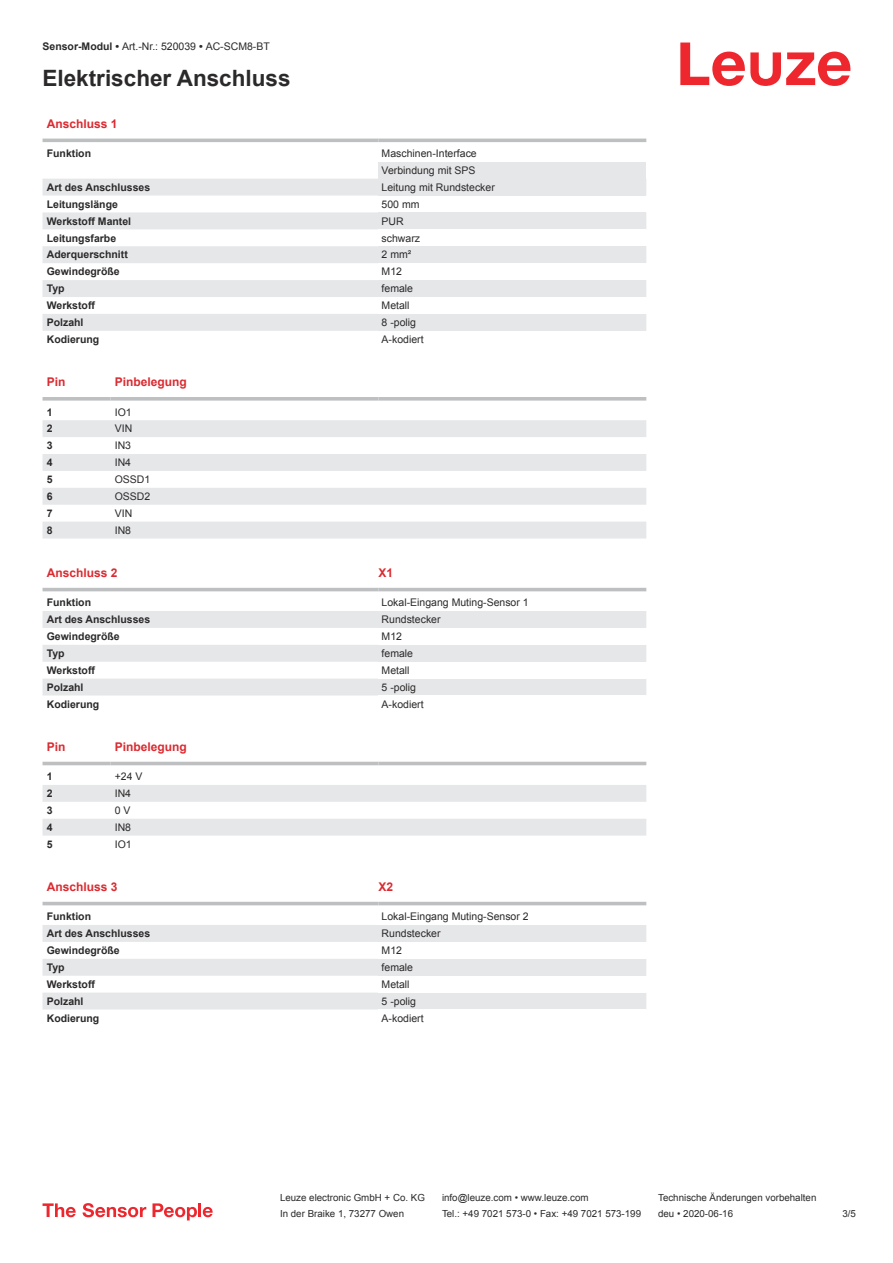
<style>
.page{position:relative;width:893px;height:1263px;background:#fff}
.page>*{position:absolute;margin:0;border:0;box-sizing:border-box;transform-origin:0 0}
.t1{font:700 22.5px "Arial";color:#2b292a}
.t2{font:700 12px "Arial";color:#db2a30}
.t3{font:10.5px/17px "Arial";color:#2b292a}
.t4{font:700 10.5px "Arial";color:#2b292a}
.t5{font:9.75px "Arial";color:#2b292a}
.s1{font-weight:700}
</style>
<div class="page">
<svg style="left:680px;top:43px;width:170px;height:43px"></svg>
<svg style="left:43px;top:138px;width:603px;height:1px"></svg>
<svg style="left:43px;top:179px;width:335px;height:152px;fill:#e6e7e9"></svg>
<hr style="left:43px;top:139px;width:335px;height:3px;background:#bdbfc1">
<hr style="left:378px;top:139px;width:268px;height:3px;background:#bdbfc1">
<div style="left:378px;top:162px;width:268px;height:17px;background:#e6e7e9"></div>
<div style="left:378px;top:179px;width:268px;height:17px;background:#e6e7e9"></div>
<div style="left:378px;top:212px;width:268px;height:17px;background:#e6e7e9"></div>
<div style="left:378px;top:246px;width:268px;height:17px;background:#e6e7e9"></div>
<div style="left:378px;top:280px;width:268px;height:17px;background:#e6e7e9"></div>
<div style="left:378px;top:314px;width:268px;height:17px;background:#e6e7e9"></div>
<svg style="left:43px;top:420px;width:603px;height:118px;fill:#e6e7e9"></svg>
<svg style="left:43px;top:397px;width:68px;height:4px"></svg>
<svg style="left:111px;top:397px;width:267px;height:4px"></svg>
<svg style="left:378px;top:397px;width:268px;height:4px"></svg>
<svg style="left:43px;top:587px;width:603px;height:109px"></svg>
<svg style="left:43px;top:611px;width:335px;height:84px;fill:#e6e7e9"></svg>
<hr style="left:43px;top:588px;width:335px;height:3px;background:#bdbfc1">
<hr style="left:378px;top:588px;width:268px;height:3px;background:#bdbfc1">
<div style="left:378px;top:594px;width:268px;height:17px;background:#fff"></div>
<div style="left:378px;top:611px;width:268px;height:17px;background:#e6e7e9"></div>
<div style="left:378px;top:628px;width:268px;height:17px;background:#fff"></div>
<div style="left:378px;top:645px;width:268px;height:17px;background:#e6e7e9"></div>
<div style="left:378px;top:662px;width:268px;height:17px;background:#fff"></div>
<div style="left:378px;top:679px;width:268px;height:16px;background:#e6e7e9"></div>
<div style="left:378px;top:695px;width:268px;height:17px;background:#fff"></div>
<svg style="left:43px;top:761px;width:603px;height:5px"></svg>
<svg style="left:43px;top:785px;width:603px;height:51px"></svg>
<hr style="left:43px;top:762px;width:68px;height:3px;background:#bdbfc1">
<hr style="left:111px;top:762px;width:267px;height:3px;background:#bdbfc1">
<hr style="left:378px;top:762px;width:268px;height:3px;background:#bdbfc1">
<svg style="left:43px;top:901px;width:603px;height:109px"></svg>
<svg style="left:43px;top:925px;width:335px;height:84px;fill:#e6e7e9"></svg>
<hr style="left:43px;top:902px;width:335px;height:3px;background:#bdbfc1">
<hr style="left:378px;top:902px;width:268px;height:3px;background:#bdbfc1">
<div style="left:378px;top:908px;width:268px;height:17px;background:#fff"></div>
<div style="left:378px;top:925px;width:268px;height:17px;background:#e6e7e9"></div>
<div style="left:378px;top:942px;width:268px;height:17px;background:#fff"></div>
<div style="left:378px;top:959px;width:268px;height:17px;background:#e6e7e9"></div>
<div style="left:378px;top:976px;width:268px;height:16px;background:#fff"></div>
<div style="left:378px;top:992px;width:268px;height:17px;background:#e6e7e9"></div>
<div style="left:378px;top:1009px;width:268px;height:17px;background:#fff"></div>
<svg style="left:43px;top:1203px;width:33px;height:14px"></svg>
<svg style="left:83px;top:1203px;width:63px;height:14px"></svg>
<svg style="left:153px;top:1203px;width:44px;height:17px"></svg>
<hr style="left:198px;top:1203px;width:3px;height:14px;background:#ed272d">
<svg style="left:203px;top:1207px;width:10px;height:10px"></svg>
<p class="t3" style="left:43px;top:39px;width:229px"><span class="s1">Sensor-Modul •</span> Art.-Nr.: 520039 <span class="s1">•</span> AC-SCM8-BT</p>
<h1 class="t1" style="left:43px;top:70px;width:250px">Elektrischer Anschluss</h1>
<p class="t2" style="left:47px;top:119px;width:72px">Anschluss 1</p>
<p class="t4" style="left:47px;top:149px;width:46px">Funktion</p>
<p class="t3" style="left:382px;top:146px;width:97px">Maschinen-Interface<br>Verbindung mit SPS</p>
<p class="t4" style="left:47px;top:183px;width:105px">Art des Anschlusses</p>
<p class="t3" style="left:382px;top:180px;width:115px">Leitung mit Rundstecker</p>
<p class="t4" style="left:47px;top:200px;width:73px">Leitungslänge</p>
<p class="t3" style="left:382px;top:197px;width:39px">500 mm</p>
<p class="t4" style="left:47px;top:217px;width:86px">Werkstoff Mantel</p>
<p class="t3" style="left:382px;top:213px;width:24px">PUR</p>
<p class="t4" style="left:47px;top:234px;width:71px">Leitungsfarbe</p>
<p class="t3" style="left:382px;top:230px;width:40px">schwarz</p>
<p class="t4" style="left:47px;top:251px;width:83px">Aderquerschnitt</p>
<p class="t3" style="left:382px;top:247px;width:31px">2 mm²</p>
<p class="t4" style="left:47px;top:268px;width:74px">Gewindegröße</p>
<p class="t3" style="left:382px;top:264px;width:22px">M12</p>
<p class="t4" style="left:47px;top:285px;width:19px">Typ</p>
<p class="t3" style="left:382px;top:281px;width:33px">female</p>
<p class="t4" style="left:47px;top:302px;width:50px">Werkstoff</p>
<p class="t3" style="left:382px;top:298px;width:30px">Metall</p>
<p class="t4" style="left:47px;top:318px;width:38px">Polzahl</p>
<p class="t3" style="left:382px;top:315px;width:36px">8 -polig</p>
<p class="t4" style="left:47px;top:335px;width:54px">Kodierung</p>
<p class="t3" style="left:382px;top:332px;width:44px">A-kodiert</p>
<p class="t2" style="left:47px;top:377px;width:20px">Pin</p>
<p class="t2" style="left:115px;top:377px;width:74px">Pinbelegung</p>
<p class="t4" style="left:47px;top:408px;width:7px">1</p>
<p class="t3" style="left:115px;top:404px;width:18px">IO1</p>
<p class="t4" style="left:47px;top:425px;width:7px">2</p>
<p class="t3" style="left:115px;top:421px;width:19px">VIN</p>
<p class="t4" style="left:47px;top:442px;width:7px">3</p>
<p class="t3" style="left:115px;top:438px;width:18px">IN3</p>
<p class="t4" style="left:47px;top:459px;width:7px">4</p>
<p class="t3" style="left:115px;top:455px;width:18px">IN4</p>
<p class="t4" style="left:47px;top:475px;width:7px">5</p>
<p class="t3" style="left:115px;top:472px;width:37px">OSSD1</p>
<p class="t4" style="left:47px;top:492px;width:7px">6</p>
<p class="t3" style="left:115px;top:489px;width:37px">OSSD2</p>
<p class="t4" style="left:47px;top:509px;width:7px">7</p>
<p class="t3" style="left:115px;top:506px;width:19px">VIN</p>
<p class="t4" style="left:47px;top:526px;width:7px">8</p>
<p class="t3" style="left:115px;top:523px;width:18px">IN8</p>
<p class="t2" style="left:47px;top:568px;width:72px">Anschluss 2</p>
<p class="t2" style="left:378px;top:568px;width:16px">X1</p>
<p class="t4" style="left:47px;top:599px;width:46px">Funktion</p>
<p class="t3" style="left:382px;top:595px;width:149px">Lokal-Eingang Muting-Sensor 1</p>
<p class="t4" style="left:47px;top:615px;width:105px">Art des Anschlusses</p>
<p class="t3" style="left:382px;top:612px;width:60px">Rundstecker</p>
<p class="t4" style="left:47px;top:632px;width:74px">Gewindegröße</p>
<p class="t3" style="left:382px;top:629px;width:22px">M12</p>
<p class="t4" style="left:47px;top:649px;width:19px">Typ</p>
<p class="t3" style="left:382px;top:646px;width:33px">female</p>
<p class="t4" style="left:47px;top:666px;width:50px">Werkstoff</p>
<p class="t3" style="left:382px;top:663px;width:30px">Metall</p>
<p class="t4" style="left:47px;top:683px;width:38px">Polzahl</p>
<p class="t3" style="left:382px;top:680px;width:36px">5 -polig</p>
<p class="t4" style="left:47px;top:700px;width:54px">Kodierung</p>
<p class="t3" style="left:382px;top:696px;width:44px">A-kodiert</p>
<p class="t2" style="left:47px;top:742px;width:20px">Pin</p>
<p class="t2" style="left:115px;top:742px;width:74px">Pinbelegung</p>
<p class="t4" style="left:47px;top:772px;width:7px">1</p>
<p class="t3" style="left:115px;top:769px;width:29px">+24 V</p>
<p class="t4" style="left:47px;top:789px;width:7px">2</p>
<p class="t3" style="left:115px;top:786px;width:18px">IN4</p>
<p class="t4" style="left:47px;top:806px;width:7px">3</p>
<p class="t3" style="left:115px;top:803px;width:17px">0 V</p>
<p class="t4" style="left:47px;top:823px;width:7px">4</p>
<p class="t3" style="left:115px;top:820px;width:18px">IN8</p>
<p class="t4" style="left:47px;top:840px;width:7px">5</p>
<p class="t3" style="left:115px;top:837px;width:18px">IO1</p>
<p class="t2" style="left:47px;top:882px;width:72px">Anschluss 3</p>
<p class="t2" style="left:378px;top:882px;width:16px">X2</p>
<p class="t4" style="left:47px;top:913px;width:46px">Funktion</p>
<p class="t3" style="left:382px;top:909px;width:149px">Lokal-Eingang Muting-Sensor 2</p>
<p class="t4" style="left:47px;top:929px;width:105px">Art des Anschlusses</p>
<p class="t3" style="left:382px;top:926px;width:60px">Rundstecker</p>
<p class="t4" style="left:47px;top:946px;width:74px">Gewindegröße</p>
<p class="t3" style="left:382px;top:943px;width:22px">M12</p>
<p class="t4" style="left:47px;top:963px;width:19px">Typ</p>
<p class="t3" style="left:382px;top:960px;width:33px">female</p>
<p class="t4" style="left:47px;top:980px;width:50px">Werkstoff</p>
<p class="t3" style="left:382px;top:977px;width:30px">Metall</p>
<p class="t4" style="left:47px;top:997px;width:38px">Polzahl</p>
<p class="t3" style="left:382px;top:993px;width:36px">5 -polig</p>
<p class="t4" style="left:47px;top:1014px;width:54px">Kodierung</p>
<p class="t3" style="left:382px;top:1010px;width:44px">A-kodiert</p>
<p class="t5" style="left:280px;top:1194px;width:146px">Leuze electronic GmbH + Co. KG</p>
<p class="t5" style="left:442px;top:1194px;width:148px">info@leuze.com • www.leuze.com</p>
<p class="t5" style="left:658px;top:1194px;width:160px">Technische Änderungen vorbehalten</p>
<p class="t5" style="left:280px;top:1210px;width:126px">In der Braike 1, 73277 Owen</p>
<p class="t5" style="left:442px;top:1210px;width:201px">Tel.: +49 7021 573-0 • Fax: +49 7021 573-199</p>
<p class="t5" style="left:658px;top:1210px;width:76px">deu • 2020-06-16</p>
<p class="t5" style="left:842px;top:1210px;width:15px">3 /5</p>
</div>
